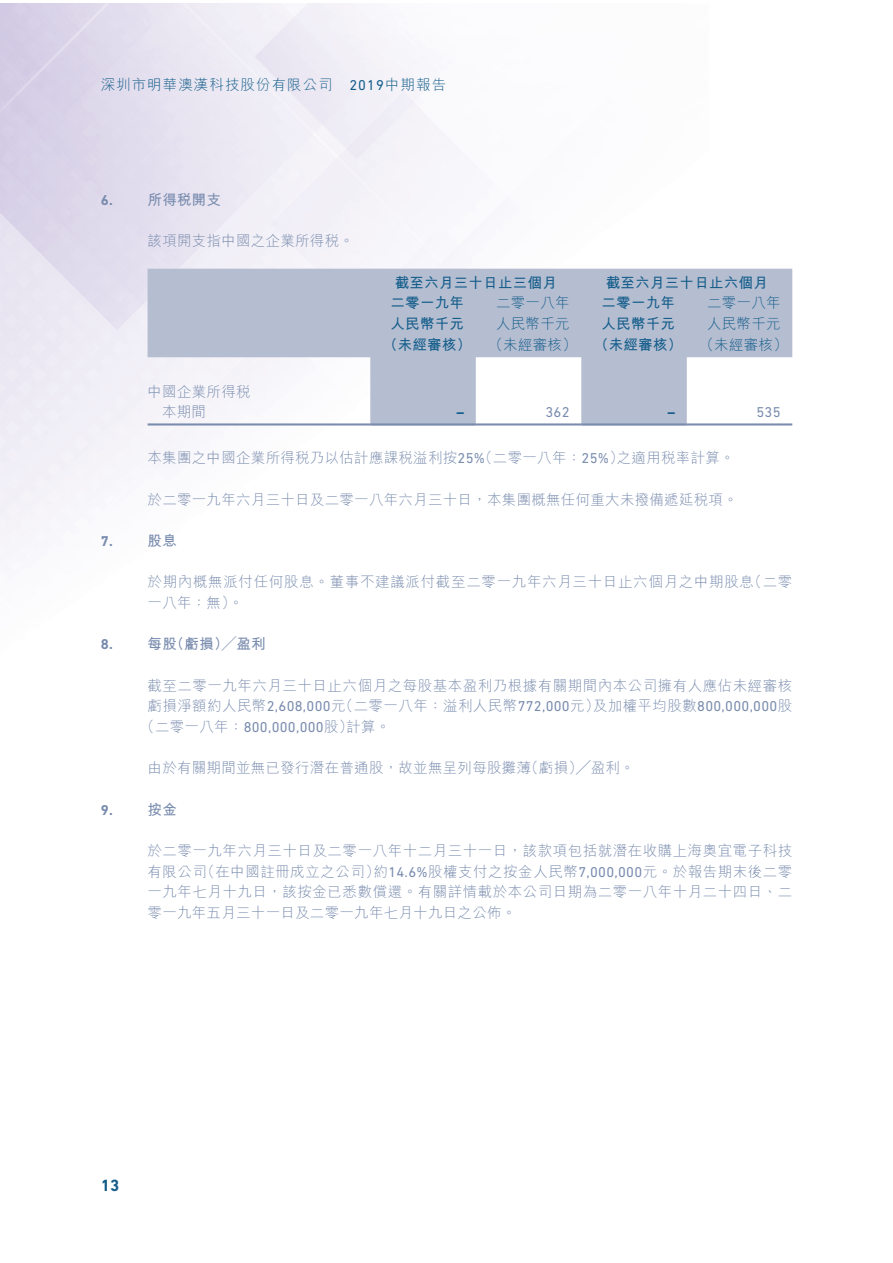
<style>
.page{position:relative;width:893px;height:1263px;background:#fff}
.page>*{position:absolute;margin:0;border:0;box-sizing:border-box;transform-origin:0 0}
.t1{font:700 16.5px "DIN Next LT Pro";color:#155e8b}
.t2{font:14.4px/20.7px "M Hei HK Light E Ten B5 H";letter-spacing:.02em;color:#798cae}
.t3{font:14.4px "M Hei HK Bold E Ten B5 H";letter-spacing:.02em;color:#155e8b}
.t4{font:14.4px/20.7px "M Hei HK Light E Ten B5 H";letter-spacing:.05em;color:#798cae}
.t5{font:14.4px "M Hei HK Light E Ten B5 H";letter-spacing:.075em;color:#155e8b}
.t6{font:14.4px "M Hei HK Bold E Ten B5 H";letter-spacing:.02em;color:#798cae}
.t7{font:700 14.4px "DIN Next LT Pro";color:#798cae}
.t8{font:14.4px "DIN Next LT Pro";letter-spacing:.02em;color:#798cae}
.t9{font:700 14.4px "DIN Next LT Pro";color:#155e8b}
.s1{font-family:"DIN Next LT Pro"}
.s2{font-family:"M Hei HK Light E Ten B5 H"}
</style>
<div class="page">
<svg style="left:148px;top:269px;width:644px;height:154px;fill:#b5bdd1"></svg>
<hr style="left:148px;top:423px;width:222px;height:2px;background:#798cae">
<hr style="left:370px;top:423px;width:106px;height:2px;background:#798cae">
<hr style="left:476px;top:423px;width:105px;height:2px;background:#798cae">
<hr style="left:581px;top:423px;width:106px;height:2px;background:#798cae">
<hr style="left:687px;top:423px;width:105px;height:2px;background:#798cae">
<p class="t5" style="left:101px;top:79px;width:347px">深圳市明華澳漢科技股份有限公司 <span class="s1">2019</span>中期報告</p>
<p class="t7" style="left:101px;top:195px;width:14px">6.</p>
<p class="t6" style="left:148px;top:194px;width:75px">所得稅開支</p>
<p class="t2" style="left:148px;top:232px;width:208px">該項開支指中國之企業所得稅。</p>
<p class="t3" style="left:395px;top:277px;width:164px">截至六月三十日止三個月</p>
<p class="t3" style="left:606px;top:277px;width:164px">截至六月三十日止六個月</p>
<p class="t3" style="left:391px;top:297px;width:75px">二零一九年</p>
<p class="t5" style="left:496px;top:297px;width:75px">二零一八年</p>
<p class="t3" style="left:602px;top:297px;width:75px">二零一九年</p>
<p class="t5" style="left:707px;top:297px;width:75px">二零一八年</p>
<p class="t3" style="left:391px;top:318px;width:75px">人民幣千元</p>
<p class="t5" style="left:496px;top:318px;width:75px">人民幣千元</p>
<p class="t3" style="left:602px;top:318px;width:75px">人民幣千元</p>
<p class="t5" style="left:707px;top:318px;width:75px">人民幣千元</p>
<p class="t3" style="left:383px;top:339px;width:406px">（未經審核） <span class="s2">（未經審核）</span> （未經審核） <span class="s2">（未經審核）</span></p>
<p class="t2" style="left:162px;top:383px;width:90px;text-indent:-14px">中國企業所得稅本期間</p>
<p class="t9" style="left:456px;top:407px;width:9px">–</p>
<p class="t8" style="left:545px;top:407px;width:26px">362</p>
<p class="t9" style="left:667px;top:407px;width:9px">–</p>
<p class="t8" style="left:756px;top:407px;width:26px">535</p>
<p class="t2" style="left:148px;top:449px;width:589px">本集團之中國企業所得稅乃以估計應課稅溢利按<span class="s1">25%</span>（二零一八年：<span class="s1">25%</span>）之適用稅率計算。</p>
<p class="t2" style="left:148px;top:491px;width:592px">於二零一九年六月三十日及二零一八年六月三十日，本集團概無任何重大未撥備遞延稅項。</p>
<p class="t7" style="left:101px;top:536px;width:14px">7.</p>
<p class="t6" style="left:148px;top:535px;width:31px">股息</p>
<p class="t4" style="left:148px;top:573px;width:646px">於期內概無派付任何股息。董事不建議派付截至二零一九年六月三十日止六個月之中期股息（二零一八年：無）。</p>
<p class="t7" style="left:101px;top:639px;width:14px">8.</p>
<p class="t6" style="left:148px;top:638px;width:120px">每股（虧損）╱盈利</p>
<p class="t2" style="left:148px;top:677px;width:646px">截至二零一九年六月三十日止六個月之每股基本盈利乃根據有關期間內本公司擁有人應佔未經審核</p>
<p class="t2" style="left:148px;top:697px;width:646px">虧損淨額約人民幣<span class="s1">2,608,000</span>元（二零一八年：溢利人民幣<span class="s1">772,000</span>元）及加權平均股數<span class="s1">800,000,000</span>股</p>
<p class="t2" style="left:140px;top:718px;width:252px">（二零一八年：<span class="s1">800,000,000</span>股）計算。</p>
<p class="t2" style="left:148px;top:759px;width:489px">由於有關期間並無已發行潛在普通股，故並無呈列每股攤薄（虧損）╱盈利。</p>
<p class="t7" style="left:101px;top:805px;width:14px">9.</p>
<p class="t6" style="left:148px;top:804px;width:31px">按金</p>
<p class="t2" style="left:148px;top:842px;width:646px;text-align:justify">於二零一九年六月三十日及二零一八年十二月三十一日，該款項包括就潛在收購上海奧宜電子科技有限公司（在中國註冊成立之公司）約<span class="s1">14.6%</span>股權支付之按金人民幣<span class="s1">7,000,000</span>元。於報告期末後二零一九年七月十九日，該按金已悉數償還。有關詳情載於本公司日期為二零一八年十月二十四日、二零一九年五月三十一日及二零一九年七月十九日之公佈。</p>
<p class="t1" style="left:101px;top:1179px;width:20px">13</p>
</div>
